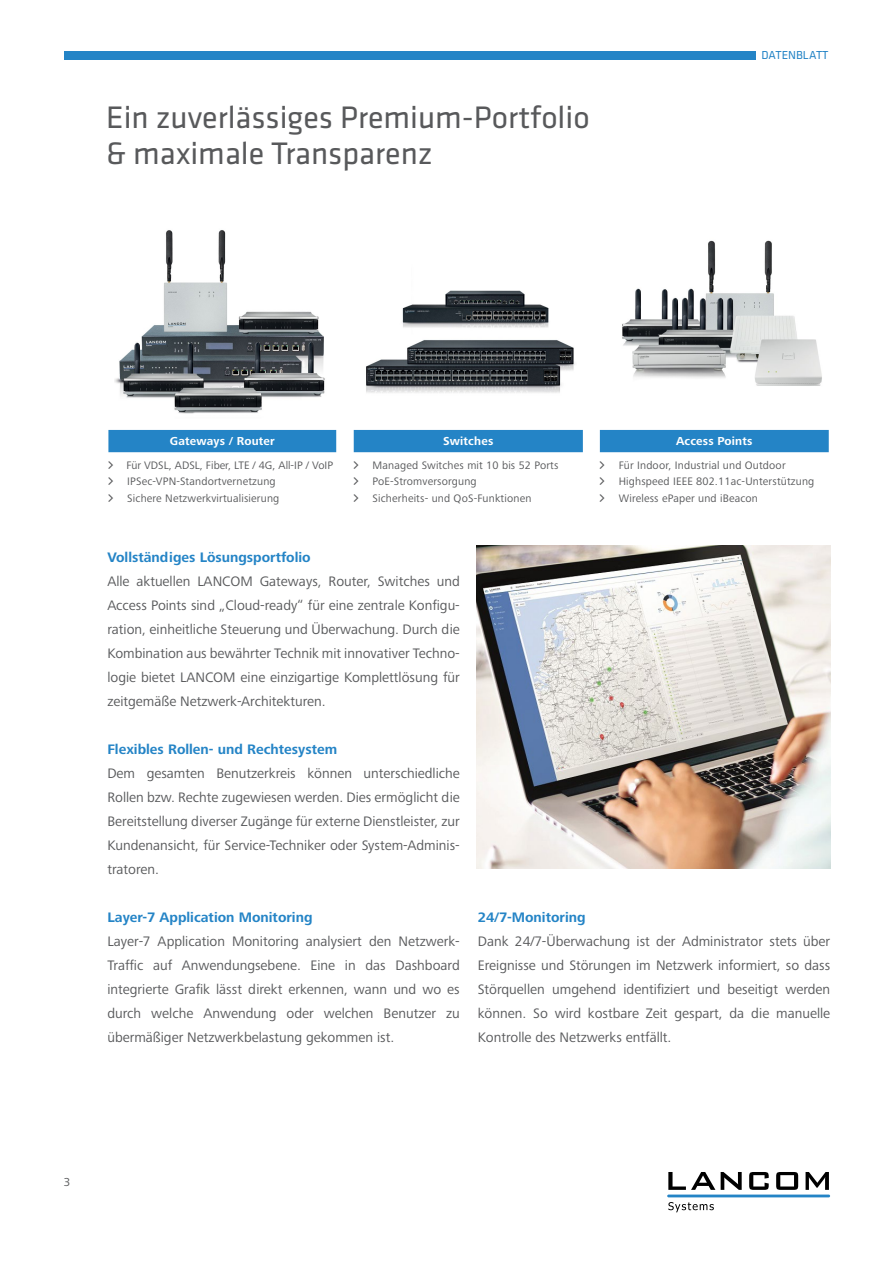
<style>
.page{position:relative;width:893px;height:1263px;background:#fff}
.page>*{position:absolute;margin:0;border:0;box-sizing:border-box;transform-origin:0 0}
.t1{font:32.25px/36px "Klavika Basic";color:#58595b}
.t2{font:14.25px/24px "Frutiger Next Pro";color:#58595b;text-align:justify}
.t3{font:700 14.25px "Frutiger Next Pro";color:#2484c6}
.t4{font:700 12px "Frutiger Next Pro";letter-spacing:.015em;color:#fff}
.t5{font:12px "Klavika Basic";color:#2484c6}
.t6{font:12px "Frutiger Next Pro";color:#58595b}
.t7{font:11.25px/16.5px "Frutiger Next Pro";letter-spacing:.015em;color:#58595b}
</style>
<div class="page">
<div style="left:108px;top:430px;width:721px;height:22px;background:#2484c6"></div>
<img style="left:114px;top:230px;width:211px;height:184px">
<img style="left:366px;top:290px;width:209px;height:103px">
<img style="left:622px;top:240px;width:200px;height:146px">
<img style="left:476px;top:545px;width:354px;height:324px">
<svg style="left:668px;top:1172px;width:47px;height:18px"></svg>
<svg style="left:721px;top:1172px;width:21px;height:18px"></svg>
<svg style="left:749px;top:1172px;width:20px;height:18px"></svg>
<svg style="left:776px;top:1172px;width:22px;height:18px"></svg>
<svg style="left:806px;top:1172px;width:23px;height:18px"></svg>
<svg style="left:668px;top:1202px;width:46px;height:10px"></svg>
<hr style="left:667px;top:1194px;width:163px;height:3px;background:#2484c6">
<div style="left:64px;top:51px;width:691px;height:9px;background:#2484c6"></div>
<h1 class="t1" style="left:106px;top:99px;width:485px">Ein zuverlässiges Premium-Portfolio &amp; maximale Transparenz</h1>
<p class="t5" style="left:762px;top:47px;width:68px">DATENBLATT</p>
<p class="t4" style="left:170px;top:434px;width:107px">Gateways / Router</p>
<p class="t4" style="left:443px;top:434px;width:52px">Switches</p>
<p class="t4" style="left:676px;top:434px;width:78px">Access Points</p>
<p class="t7" style="left:126px;top:457px;width:208px">Für VDSL, ADSL, Fiber, LTE / 4G, All-IP / VoIP<br>IPSec-VPN-Standortvernetzung<br>Sichere Netzwerkvirtualisierung</p>
<p class="t7" style="left:373px;top:457px;width:187px">Managed Switches mit 10 bis 52 Ports<br>PoE-Stromversorgung<br>Sicherheits- und QoS-Funktionen</p>
<p class="t7" style="left:619px;top:457px;width:197px">Für Indoor, Industrial und Outdoor<br>Highspeed IEEE 802.11ac-Unterstützung<br>Wireless ePaper und iBeacon</p>
<p class="t3" style="left:107px;top:549px;width:205px">Vollständiges Lösungsportfolio</p>
<p class="t2" style="left:107px;top:570px;width:354px">Alle aktuellen LANCOM Gateways, Router, Switches und Access Points sind „Cloud-ready“ für eine zentrale Konfigu&shy;ration, einheitliche Steuerung und Überwachung. Durch die Kombination aus bewährter Technik mit innovativer Techno&shy;logie bietet LANCOM eine einzigartige Komplettlösung für zeitgemäße Netzwerk-Architekturen.</p>
<p class="t3" style="left:107px;top:741px;width:231px">Flexibles Rollen- und Rechtesystem</p>
<p class="t2" style="left:107px;top:762px;width:354px">Dem gesamten Benutzerkreis können unterschiedliche Rollen bzw. Rechte zugewiesen werden. Dies ermöglicht die Bereitstellung diverser Zugänge für externe Dienstleister, zur Kundenansicht, für Service-Techniker oder System-Adminis&shy;tratoren.</p>
<p class="t3" style="left:107px;top:909px;width:207px">Layer-7 Application Monitoring</p>
<p class="t2" style="left:107px;top:930px;width:354px">Layer-7 Application Monitoring analysiert den Netzwerk-Traffic auf Anwendungsebene. Eine in das Dashboard integrierte Grafik lässt direkt erkennen, wann und wo es durch welche Anwendung oder welchen Benutzer zu übermäßiger Netzwerkbelastung gekommen ist.</p>
<p class="t3" style="left:478px;top:909px;width:109px">24/7-Monitoring</p>
<p class="t2" style="left:478px;top:929px;width:354px">Dank 24/7-Überwachung ist der Administrator stets über Ereignisse und Störungen im Netzwerk informiert, so dass Störquellen umgehend identifiziert und beseitigt werden können. So wird kostbare Zeit gespart, da die manuelle Kontrolle des Netzwerks entfällt.</p>
<p class="t6" style="left:64px;top:1175px;width:8px">3</p>
</div>
